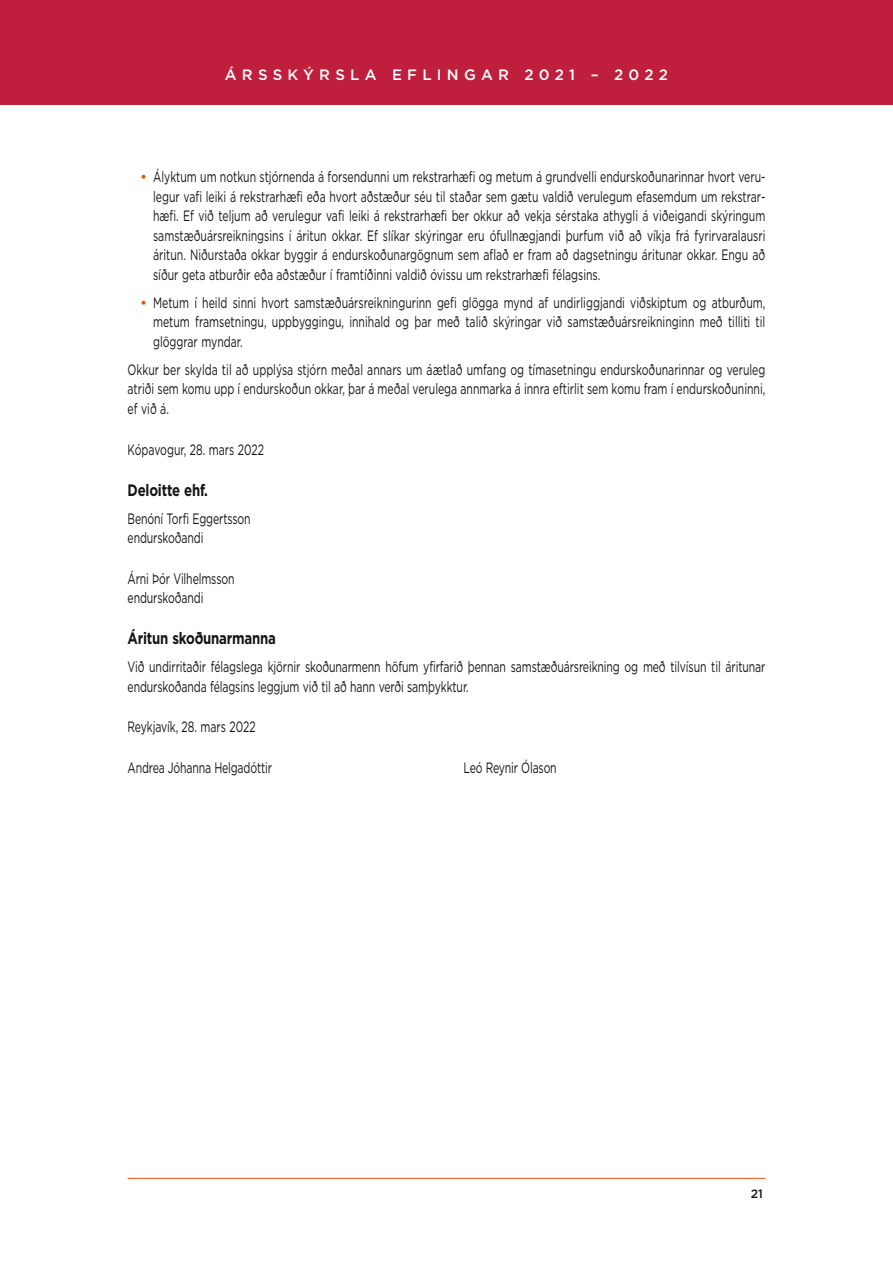
<style>
.page{position:relative;width:893px;height:1263px;background:#fff}
.page>*{position:absolute;margin:0;border:0;box-sizing:border-box;transform-origin:0 0}
.t1{font:700 16.5px "Gotham";letter-spacing:-.015em;color:#131413;scale:.8 1}
.t2{font:15px/19.5px "Gotham";letter-spacing:-.01em;color:#131413;text-align:justify;scale:.7 1}
.t3{font:500 15px "Gotham";letter-spacing:.35em;color:#fff}
.t4{font:500 12px "Gotham";color:#131413}
.s1{color:#ea4f06}
</style>
<div class="page">
<hr style="left:128px;top:1178px;width:637px;height:1px;background:#ea4f06">
<div style="left:0;top:0;width:893px;height:105px;background:#bf1f3c"></div>
<p class="t3" style="left:225px;top:64px;width:445px">ÁRSSKÝRSLA EFLINGAR 2021 – 2022</p>
<p class="t2" style="left:153px;top:167px;width:876px;text-indent:-13px"><span class="s1">•</span> Ályktum um notkun stjórnenda á forsendunni um rekstrarhæfi og metum á grundvelli endurskoðunarinnar hvort veru&shy;legur vafi leiki á rekstrarhæfi eða hvort aðstæður séu til staðar sem gætu valdið verulegum efasemdum um rekstrar&shy;hæfi. Ef við teljum að verulegur vafi leiki á rekstrarhæfi ber okkur að vekja sérstaka athygli á viðeigandi skýringum samstæðuársreikningsins í áritun okkar. Ef slíkar skýringar eru ófullnægjandi þurfum við að víkja frá fyrirvaralausri áritun. Niðurstaða okkar byggir á endurskoðunargögnum sem aflað er fram að dagsetningu áritunar okkar. Engu að síður geta atburðir eða aðstæður í framtíðinni valdið óvissu um rekstrarhæfi félagsins.</p>
<p class="t2" style="left:153px;top:293px;width:876px;text-indent:-13px"><span class="s1">•</span> Metum í heild sinni hvort samstæðuársreikningurinn gefi glögga mynd af undirliggjandi viðskiptum og atburðum, metum framsetningu, uppbyggingu, innihald og þar með talið skýringar við samstæðuársreikninginn með tilliti til glöggrar myndar.</p>
<p class="t2" style="left:128px;top:360px;width:913px">Okkur ber skylda til að upplýsa stjórn meðal annars um áætlað umfang og tímasetningu endurskoðunarinnar og veruleg atriði sem komu upp í endurskoðun okkar, þar á meðal verulega annmarka á innra eftirlit sem komu fram í endurskoðuninni, ef við á.</p>
<p class="t2" style="left:128px;top:439px;width:197px">Kópavogur, 28. mars 2022</p>
<p class="t1" style="left:128px;top:479px;width:102px">Deloitte ehf.</p>
<p class="t2" style="left:128px;top:508px;width:178px">Benóní Torfi Eggertsson endurskoðandi</p>
<p class="t2" style="left:128px;top:568px;width:154px">Árni Þór Vilhelmsson endurskoðandi</p>
<p class="t1" style="left:128px;top:627px;width:187px">Áritun skoðunarmanna</p>
<p class="t2" style="left:128px;top:657px;width:913px">Við undirritaðir félagslega kjörnir skoðunarmenn höfum yfirfarið þennan samstæðuársreikning og með tilvísun til áritunar endurskoðanda félagsins leggjum við til að hann verði samþykktur.</p>
<p class="t2" style="left:128px;top:717px;width:185px">Reykjavík, 28. mars 2022</p>
<p class="t2" style="left:128px;top:758px;width:208px">Andrea Jóhanna Helgadóttir</p>
<p class="t2" style="left:464px;top:758px;width:135px">Leó Reynir Ólason</p>
<p class="t4" style="left:751px;top:1186px;width:14px">21</p>
</div>
